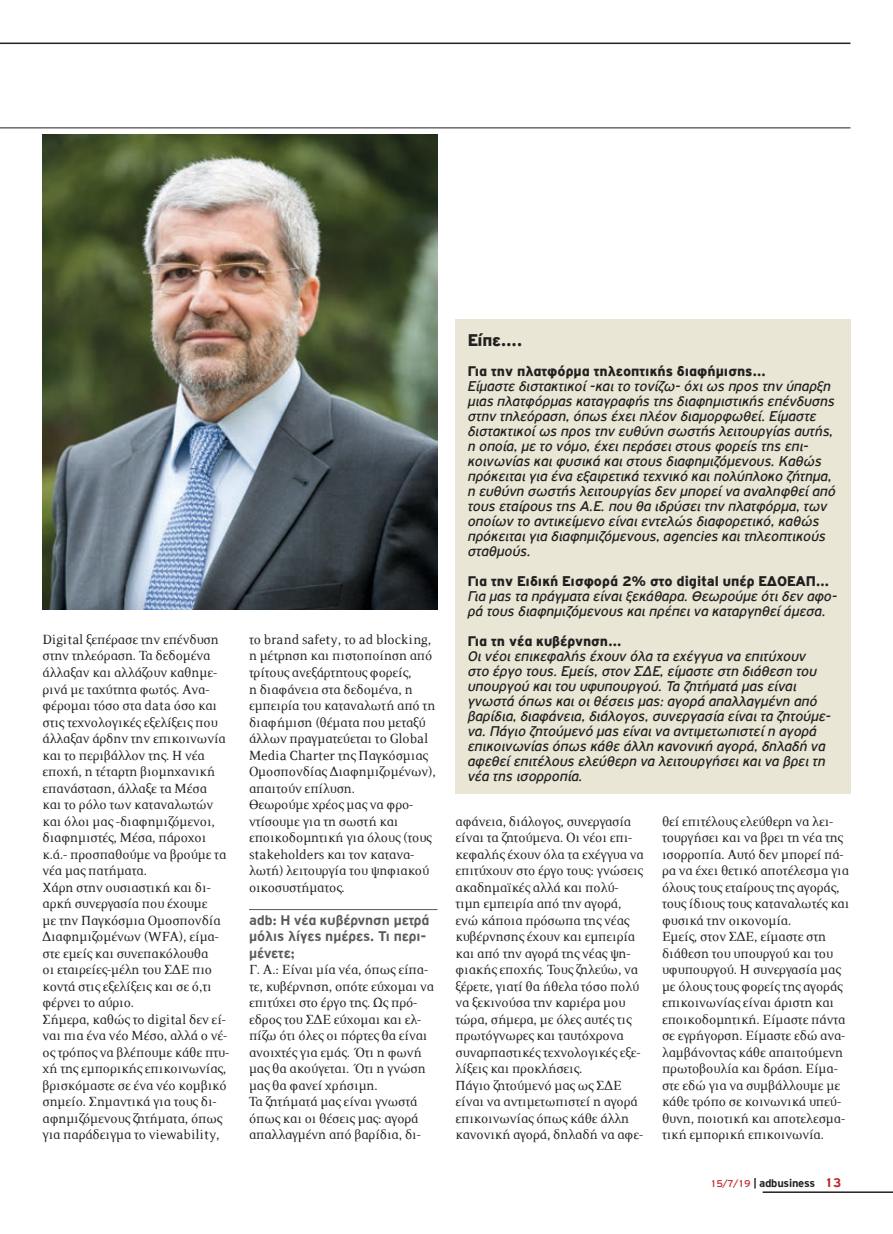
<style>
.page{position:relative;width:893px;height:1234px;background:#fff}
.page>*{position:absolute;margin:0;border:0;box-sizing:border-box;transform-origin:0 0}
.t1{font:900 18px "PF Highway Gothic";color:#231f20}
.t2{font:15px/16.5px "PF Press";color:#231f20}
.t3{font:italic 15px/15px "PF Highway Gothic";color:#231f20}
.t4{font:900 15px "PF Highway Gothic";color:#231f20}
.t5{font:700 15px/16.5px "PF Highway Gothic";color:#595a5c}
.t6{font:700 12px "PF Highway Gothic";letter-spacing:-.02em;color:#231f20}
.s1{font-weight:400;font-size:10.5px;color:#bf2025}
.s2{font-size:13.5px;color:#bf2025}
</style>
<div class="page">
<hr style="left:0;top:43px;width:850px;height:1px;background:#231f20">
<hr style="left:0;top:128px;width:850px;height:1px;background:#231f20">
<hr style="left:763px;top:1191px;width:130px;height:1px;background:#231f20">
<hr style="left:249px;top:909px;width:188px;height:1px;background:#595a5c">
<img style="left:43px;top:135px;width:394px;height:474px">
<div style="left:455px;top:319px;width:395px;height:474px;background:#e9e6d5"></div>
<p class="t2" style="left:43px;top:631px;width:188px">Digital ξεπέρασε την επένδυση στην τηλεόραση. Τα δεδομένα άλλαξαν και αλλάζουν καθημε&shy;ρινά με ταχύτητα φωτός. Ανα&shy;φέρομαι τόσο στα data όσο και στις τεχνολογικές εξελίξεις που άλλαξαν άρδην την επικοινωνία και το περιβάλλον της. Η νέα εποχή, η τέταρτη βιομηχανική επανάσταση, άλλαξε τα Μέσα και το ρόλο των καταναλωτών και όλοι μας -διαφημιζόμενοι, διαφημιστές, Μέσα, πάροχοι κ.ά.- προσπαθούμε να βρούμε τα νέα μας πατήματα.<br>Χάρη στην ουσιαστική και δι&shy;αρκή συνεργασία που έχουμε<br>με την Παγκόσμια Ομοσπονδία<br>Διαφημιζομένων (WFA), είμα&shy;στε εμείς και συνεπακόλουθα<br>οι εταιρείες-μέλη του ΣΔΕ πιο κοντά στις εξελίξεις και σε ό,τι φέρνει το αύριο.<br>Σήμερα, καθώς το digital δεν εί&shy;ναι πια ένα νέο Μέσο, αλλά ο νέ&shy;ος τρόπος να βλέπουμε κάθε πτυ&shy;χή της εμπορικής επικοινωνίας, βρισκόμαστε σε ένα νέο κομβικό σημείο. Σημαντικά για τους δι&shy;αφημιζόμενους ζητήματα, όπως για παράδειγμα το viewability,</p>
<p class="t2" style="left:249px;top:631px;width:188px">το brand safety, το ad blocking, η μέτρηση και πιστοποίηση από τρίτους ανεξάρτητους φορείς,<br>η διαφάνεια στα δεδομένα, η εμπειρία του καταναλωτή από τη διαφήμιση (θέματα που μεταξύ άλλων πραγματεύεται το Global<br>Media Charter της Παγκόσμιας<br>Ομοσπονδίας Διαφημιζομένων), απαιτούν επίλυση.<br>Θεωρούμε χρέος μας να φρο&shy;ντίσουμε για τη σωστή και εποικοδομητική για όλους (τους stakeholders και τον κατανα&shy;λωτή) λειτουργία του ψηφιακού οικοσυστήματος.</p>
<p class="t5" style="left:249px;top:911px;width:182px">adb: Η νέα κυβέρνηση μετρά μόλις λίγες ημέρες. Τι περι&shy;μένετε;</p>
<p class="t2" style="left:249px;top:961px;width:186px">Γ. Α.: Είναι μία νέα, όπως είπα&shy;τε, κυβέρνηση, οπότε εύχομαι να επιτύχει στο έργο της. Ως πρό&shy;εδρος του ΣΔΕ εύχομαι και ελ&shy;πίζω ότι όλες οι πόρτες θα είναι ανοιχτές για εμάς. Ότι η φωνή μας θα ακούγεται. Ότι η γνώση μας θα φανεί χρήσιμη.<br>Τα ζητήματά μας είναι γνωστά όπως και οι θέσεις μας: αγορά απαλλαγμένη από βαρίδια, δι-</p>
<p class="t1" style="left:468px;top:330px;width:56px">Είπε….</p>
<p class="t4" style="left:468px;top:362px;width:300px">Για την πλατφόρμα τηλεοπτικής διαφήμισης…</p>
<p class="t3" style="left:468px;top:378px;width:369px">Είμαστε διστακτικοί -και το τονίζω- όχι ως προς την ύπαρξη μιας πλατφόρμας καταγραφής της διαφημιστικής επένδυσης στην τηλεόραση, όπως έχει πλέον διαμορφωθεί. Είμαστε διστακτικοί ως προς την ευθύνη σωστής λειτουργίας αυτής, η οποία, με το νόμο, έχει περάσει στους φορείς της επι&shy;κοινωνίας και φυσικά και στους διαφημιζόμενους. Καθώς πρόκειται για ένα εξαιρετικά τεχνικό και πολύπλοκο ζήτημα, η ευθύνη σωστής λειτουργίας δεν μπορεί να αναληφθεί από τους εταίρους της Α.Ε. που θα ιδρύσει την πλατφόρμα, των οποίων το αντικείμενο είναι εντελώς διαφορετικό, καθώς πρόκειται για διαφημιζόμενους, agencies και τηλεοπτικούς σταθμούς.</p>
<p class="t4" style="left:468px;top:572px;width:363px">Για την Ειδική Εισφορά 2% στο digital υπέρ ΕΔΟΕΑΠ…</p>
<p class="t3" style="left:468px;top:588px;width:371px">Για μας τα πράγματα είναι ξεκάθαρα. Θεωρούμε ότι δεν αφο&shy;ρά τους διαφημιζόμενους και πρέπει να καταργηθεί άμεσα.</p>
<p class="t4" style="left:468px;top:632px;width:155px">Για τη νέα κυβέρνηση…</p>
<p class="t3" style="left:468px;top:648px;width:365px">Οι νέοι επικεφαλής έχουν όλα τα εχέγγυα να επιτύχουν στο έργο τους. Εμείς, στον ΣΔΕ, είμαστε στη διάθεση του υπουργού και του υφυπουργού. Τα ζητήματά μας είναι γνωστά όπως και οι θέσεις μας: αγορά απαλλαγμένη από βαρίδια, διαφάνεια, διάλογος, συνεργασία είναι τα ζητούμε&shy;να. Πάγιο ζητούμενό μας είναι να αντιμετωπιστεί η αγορά επικοινωνίας όπως κάθε άλλη κανονική αγορά, δηλαδή να αφεθεί επιτέλους ελεύθερη να λειτουργήσει και να βρει τη νέα της ισορροπία.</p>
<p class="t2" style="left:455px;top:812px;width:190px">αφάνεια, διάλογος, συνεργασία είναι τα ζητούμενα. Οι νέοι επι&shy;κεφαλής έχουν όλα τα εχέγγυα να επιτύχουν στο έργο τους: γνώσεις ακαδημαϊκές αλλά και πολύ&shy;τιμη εμπειρία από την αγορά, ενώ κάποια πρόσωπα της νέας κυβέρνησης έχουν και εμπειρία και από την αγορά της νέας ψη&shy;φιακής εποχής. Τους ζηλεύω, να ξέρετε, γιατί θα ήθελα τόσο πολύ να ξεκινούσα την καριέρα μου τώρα, σήμερα, με όλες αυτές τις πρωτόγνωρες και ταυτόχρονα συναρπαστικές τεχνολογικές εξε&shy;λίξεις και προκλήσεις.<br>Πάγιο ζητούμενό μας ως ΣΔΕ είναι να αντιμετωπιστεί η αγορά επικοινωνίας όπως κάθε άλλη κανονική αγορά, δηλαδή να αφε-</p>
<p class="t2" style="left:662px;top:812px;width:189px">θεί επιτέλους ελεύθερη να λει&shy;τουργήσει και να βρει τη νέα της ισορροπία. Αυτό δεν μπορεί πά&shy;ρα να έχει θετικό αποτέλεσμα για όλους τους εταίρους της αγοράς, τους ίδιους τους καταναλωτές και φυσικά την οικονομία.<br>Εμείς, στον ΣΔΕ, είμαστε στη διάθεση του υπουργού και του υφυπουργού. Η συνεργασία μας με όλους τους φορείς της αγοράς επικοινωνίας είναι άριστη και εποικοδομητική. Είμαστε πάντα σε εγρήγορση. Είμαστε εδώ ανα&shy;λαμβάνοντας κάθε απαιτούμενη πρωτοβουλία και δράση. Είμα&shy;στε εδώ για να συμβάλλουμε με κάθε τρόπο σε κοινωνικά υπεύ&shy;θυνη, ποιοτική και αποτελεσμα&shy;τική εμπορική επικοινωνία.</p>
<p class="t6" style="left:710px;top:1176px;width:133px"><span class="s1">15/7/19</span> | adbusiness <span class="s2">13</span></p>
</div>
